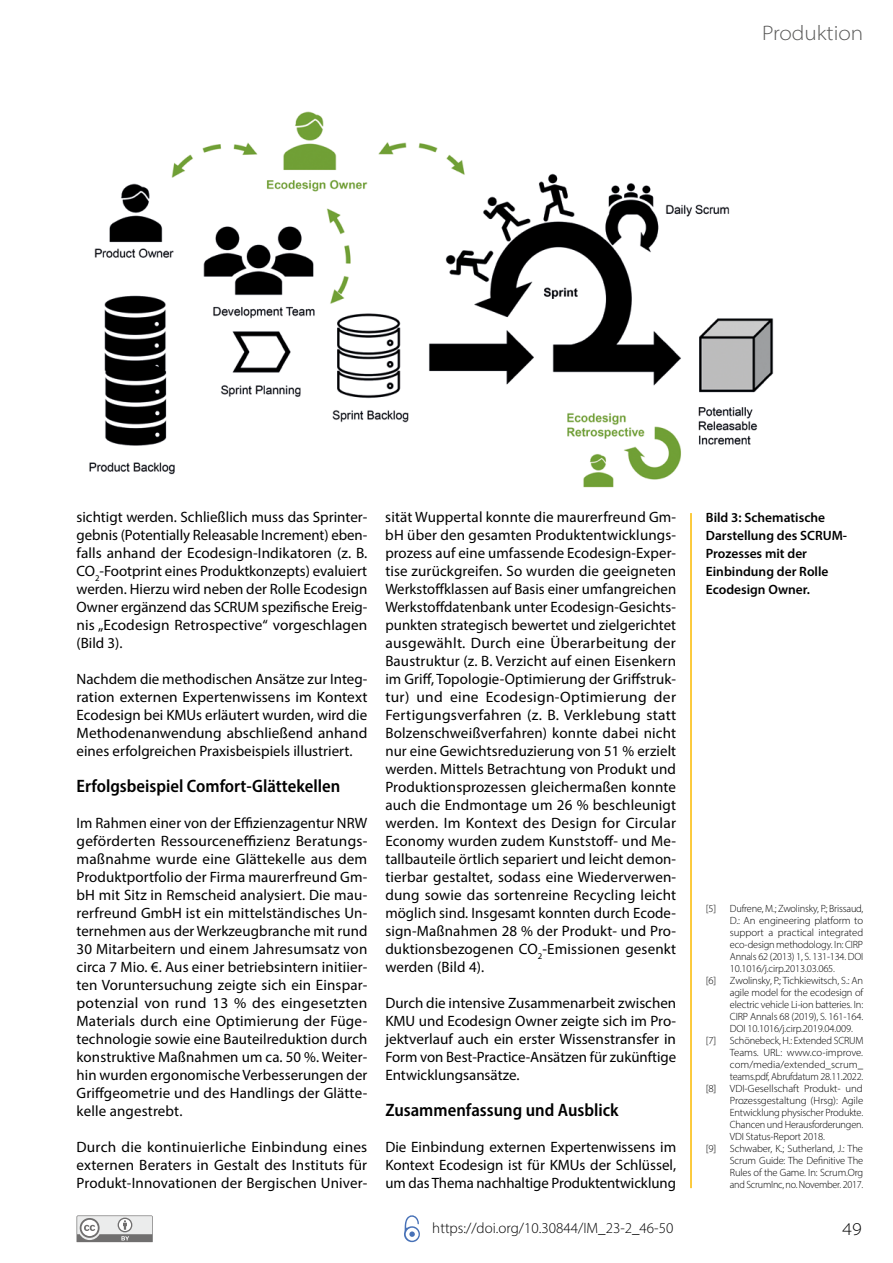
<style>
.page{position:relative;width:893px;height:1263px;background:#fff}
.page>*{position:absolute;margin:0;border:0;box-sizing:border-box;transform-origin:0 0}
.t1{font:300 semi-expanded 21px "Myriad Pro";color:#575756}
.t2{font:600 semi-condensed 18px "Myriad Pro";color:#000}
.t3{font:300 semi-expanded 18px "Myriad Pro";color:#000}
.t4{font:15px/18px "Myriad Pro";letter-spacing:.005em;color:#000;text-align:justify}
.t5{font:300 15px "Myriad Pro";color:#000}
.t6{font:600 13.5px/18px "Myriad Pro";color:#000}
.t7{font:300 10.5px/12px "Myriad Pro";letter-spacing:-.015em;color:#000;text-align:justify}
</style>
<div class="page">
<hr style="left:690px;top:513px;width:2px;height:675px;background:#fbba00">
<img style="left:89px;top:111px;width:685px;height:377px">
<svg style="left:77px;top:1215px;width:76px;height:27px;background:#bfbfbf"></svg>
<svg style="left:404px;top:1215px;width:16px;height:27px"></svg>
<h1 class="t1" style="left:762px;top:20px;width:103px">Produktion</h1>
<p class="t4" style="left:77px;top:508px;width:292px">sichtigt werden. Schließlich muss das Sprinter&shy;gebnis (Potentially Releasable Increment) eben&shy;falls anhand der Ecodesign-Indikatoren (z. B.<br>CO<sub>2</sub>-Footprint eines Produktkonzepts) evaluiert werden. Hierzu wird neben der Rolle Ecodesign Owner ergänzend das SCRUM spezifische Ereig&shy;nis „Ecodesign Retrospective“ vorgeschlagen (Bild 3).</p>
<p class="t4" style="left:77px;top:670px;width:292px">Nachdem die methodischen Ansätze zur Integ&shy;ration externen Expertenwissens im Kontext Ecodesign bei KMUs erläutert wurden, wird die Methodenanwendung abschließend anhand eines erfolgreichen Praxisbeispiels illustriert.</p>
<p class="t2" style="left:77px;top:775px;width:265px">Erfolgsbeispiel Comfort-Glättekellen</p>
<p class="t4" style="left:77px;top:814px;width:292px">Im Rahmen einer von der Effizienzagentur NRW geförderten Ressourceneffizienz Beratungs&shy;maßnahme wurde eine Glättekelle aus dem Produktportfolio der Firma maurerfreund Gm&shy;bH mit Sitz in Remscheid analysiert. Die mau&shy;rerfreund GmbH ist ein mittelständisches Un&shy;ternehmen aus der Werkzeugbranche mit rund 30 Mitarbeitern und einem Jahresumsatz von circa 7 Mio. €. Aus einer betriebsintern initiier&shy;ten Voruntersuchung zeigte sich ein Einspar&shy;potenzial von rund 13 % des eingesetzten Materials durch eine Optimierung der Füge&shy;technologie sowie eine Bauteilreduktion durch konstruktive Maßnahmen um ca. 50 %. Weiter&shy;hin wurden ergonomische Verbesserungen der Griffgeometrie und des Handlings der Glätte&shy;kelle angestrebt.</p>
<p class="t4" style="left:77px;top:1138px;width:292px">Durch die kontinuierliche Einbindung eines externen Beraters in Gestalt des Instituts für Produkt-Innovationen der Bergischen Univer-</p>
<p class="t4" style="left:385px;top:508px;width:292px">sität Wuppertal konnte die maurerfreund Gm&shy;bH über den gesamten Produktentwicklungs&shy;prozess auf eine umfassende Ecodesign-Exper&shy;tise zurückgreifen. So wurden die geeigneten Werkstoffklassen auf Basis einer umfangreichen Werkstoffdatenbank unter Ecodesign-Gesichts&shy;punkten strategisch bewertet und zielgerichtet ausgewählt. Durch eine Überarbeitung der Baustruktur (z. B. Verzicht auf einen Eisenkern im Griff, Topologie-Optimierung der Griffstruk&shy;tur) und eine Ecodesign-Optimierung der Fertigungsverfahren (z. B. Verklebung statt Bolzenschweißverfahren) konnte dabei nicht nur eine Gewichtsreduzierung von 51 % erzielt werden. Mittels Betrachtung von Produkt und Produktionsprozessen gleichermaßen konnte auch die Endmontage um 26 % beschleunigt werden. Im Kontext des Design for Circular Economy wurden zudem Kunststoff- und Me&shy;tallbauteile örtlich separiert und leicht demon&shy;tierbar gestaltet, sodass eine Wiederverwen&shy;dung sowie das sortenreine Recycling leicht möglich sind. Insgesamt konnten durch Ecode&shy;sign-Maßnahmen 28 % der Produkt- und Pro&shy;duktionsbezogenen CO<sub>2</sub>-Emissionen gesenkt werden (Bild 4).</p>
<p class="t4" style="left:385px;top:994px;width:292px">Durch die intensive Zusammenarbeit zwischen KMU und Ecodesign Owner zeigte sich im Pro&shy;jektverlauf auch ein erster Wissenstransfer in Form von Best-Practice-Ansätzen für zukünftige Entwicklungsansätze.</p>
<p class="t2" style="left:385px;top:1099px;width:235px">Zusammenfassung und Ausblick</p>
<p class="t4" style="left:385px;top:1138px;width:292px">Die Einbindung externen Expertenwissens im Kontext Ecodesign ist für KMUs der Schlüssel, um das Thema nachhaltige Produktentwicklung</p>
<p class="t5" style="left:432px;top:1219px;width:243px">https://doi.org/10.30844/IM_23-2_46-50</p>
<p class="t6" style="left:706px;top:508px;width:143px">Bild 3: Schematische<br>Darstellung des SCRUM-<br>Prozesses mit der<br>Einbindung der Rolle<br>Ecodesign Owner.</p>
<p class="t7" style="left:706px;top:902px;width:12px">[5]</p>
<p class="t7" style="left:730px;top:902px;width:135px">Dufrene, M.; Zwolinsky, P.; Brissaud, D.: An engineering platform to support a practical integrated eco-design methodology. In: CIRP Annals 62 (2013) 1, S. 131-134. DOI 10.1016/j.cirp.2013.03.065.</p>
<p class="t7" style="left:706px;top:974px;width:12px">[6]</p>
<p class="t7" style="left:730px;top:974px;width:135px">Zwolinsky, P.; Tichkiewitsch, S.: An agile model for the ecodesign of electric vehicle Li-ion batteries. In:<br>CIRP Annals 68 (2019), S. 161-164.<br>DOI 10.1016/j.cirp.2019.04.009.</p>
<p class="t7" style="left:706px;top:1034px;width:12px">[7]</p>
<p class="t7" style="left:730px;top:1034px;width:135px">Schönebeck, H.: Extended SCRUM Teams. URL: www.co-improve. com/media/extended_scrum_ teams.pdf, Abrufdatum 28.11.2022.</p>
<p class="t7" style="left:706px;top:1082px;width:12px">[8]</p>
<p class="t7" style="left:730px;top:1082px;width:135px">VDI-Gesellschaft Produkt- und Prozessgestaltung (Hrsg): Agile Entwicklung physischer Produkte.<br>Chancen und Herausforderungen.<br>VDI Status-Report 2018.</p>
<p class="t7" style="left:706px;top:1142px;width:12px">[9]</p>
<p class="t7" style="left:730px;top:1142px;width:135px">Schwaber, K.; Sutherland, J.: The Scrum Guide: The Definitive The Rules of the Game. In: Scrum.Org and ScrumInc, no. November. 2017.</p>
<p class="t3" style="left:843px;top:1218px;width:21px">49</p>
</div>
